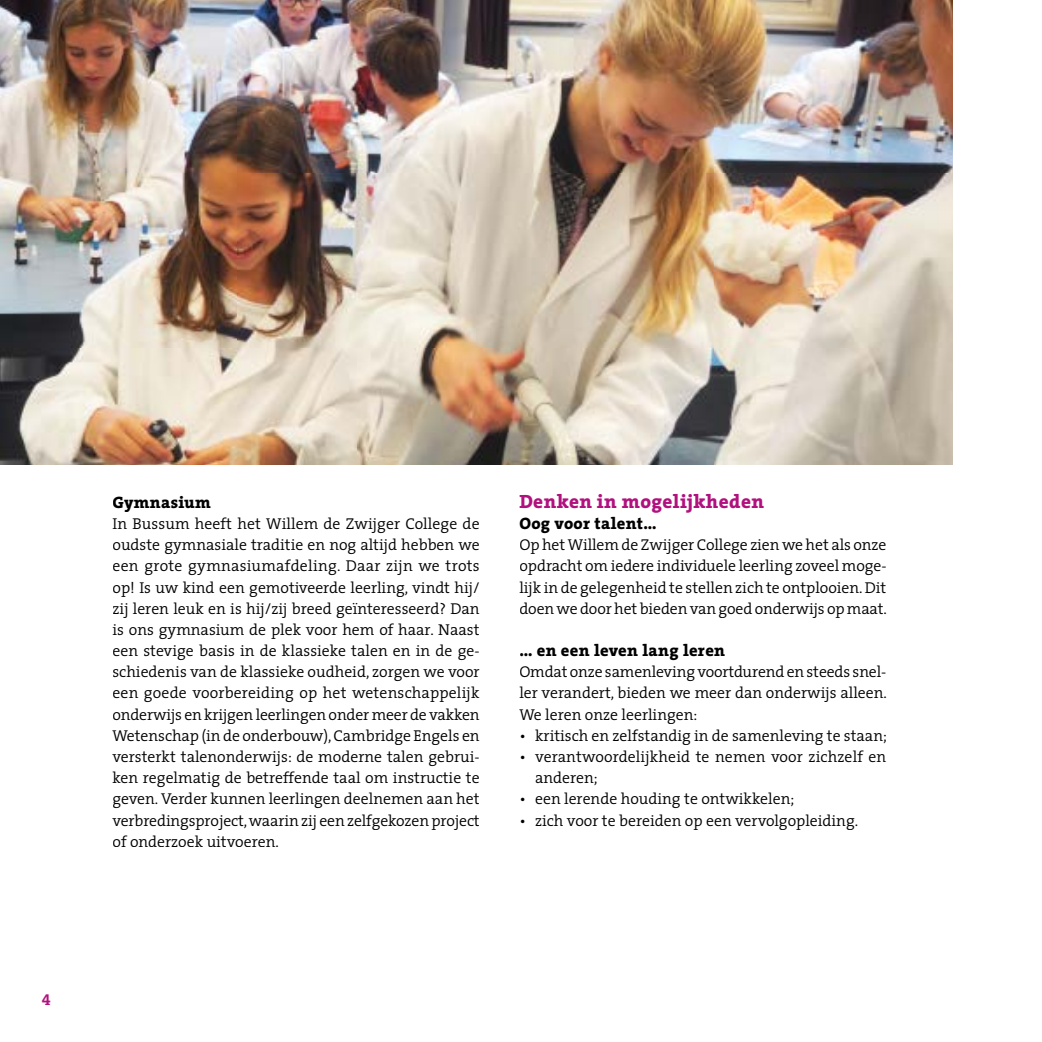
<style>
.page{position:relative;width:1042px;height:1042px;background:#fff}
.page>*{position:absolute;margin:0;border:0;box-sizing:border-box;transform-origin:0 0}
.t1{font:800 19.25px "The Serif";letter-spacing:.02em;color:#b1117e}
.t2{font:800 16.62px "The Serif";letter-spacing:.02em;color:#000}
.t3{font:300 15.75px/21.2px "The Serif";color:#000;text-align:justify}
.t4{font:15.75px "The Serif Bold Caps";color:#b1117e}
</style>
<div class="page">
<img style="left:0;top:0;width:952px;height:465px">
<p class="t4" style="left:42px;top:987px;width:10px">4</p>
<p class="t2" style="left:112px;top:488px;width:100px">Gymnasium</p>
<p class="t3" style="left:112px;top:512px;width:369px">In Bussum heeft het Willem de Zwijger College de oudste gymnasiale traditie en nog altijd hebben we een grote gymnasiumafdeling. Daar zijn we trots op! Is uw kind een gemotiveerde leerling, vindt hij/ zij leren leuk en is hij/zij breed geïnteresseerd? Dan is ons gymnasium de plek voor hem of haar. Naast een stevige basis in de klassieke talen en in de ge&shy;schiedenis van de klassieke oudheid, zorgen we voor een goede voorbereiding op het wetenschappelijk onderwijs en krijgen leerlingen onder meer de vakken Wetenschap (in de onderbouw), Cambridge Engels en versterkt talenonderwijs: de moderne talen gebrui&shy;ken regelmatig de betreffende taal om instructie te geven. Verder kunnen leerlingen deelnemen aan het verbredingsproject, waarin zij een zelfgekozen project of onderzoek uitvoeren.</p>
<p class="t1" style="left:519px;top:485px;width:246px">Denken in mogelijkheden</p>
<p class="t2" style="left:519px;top:509px;width:139px">Oog voor talent…</p>
<p class="t3" style="left:519px;top:534px;width:369px">Op het Willem de Zwijger College zien we het als onze opdracht om iedere individuele leerling zoveel moge&shy;lijk in de gelegenheid te stellen zich te ontplooien. Dit doen we door het bieden van goed onderwijs op maat.</p>
<p class="t2" style="left:519px;top:636px;width:207px">… en een leven lang leren</p>
<p class="t3" style="left:519px;top:661px;width:369px">Omdat onze samenleving voortdurend en steeds snel&shy;ler verandert, bieden we meer dan onderwijs alleen.<br>We leren onze leerlingen:</p>
<p class="t3" style="left:519px;top:724px;width:369px">• kritisch en zelfstandig in de samenleving te staan;</p>
<p class="t3" style="left:535px;top:745px;width:353px;text-indent:-16px">• verantwoordelijkheid te nemen voor zichzelf en anderen;</p>
<p class="t3" style="left:519px;top:788px;width:276px">• een lerende houding te ontwikkelen;</p>
<p class="t3" style="left:519px;top:809px;width:340px">• zich voor te bereiden op een vervolgopleiding.</p>
</div>
